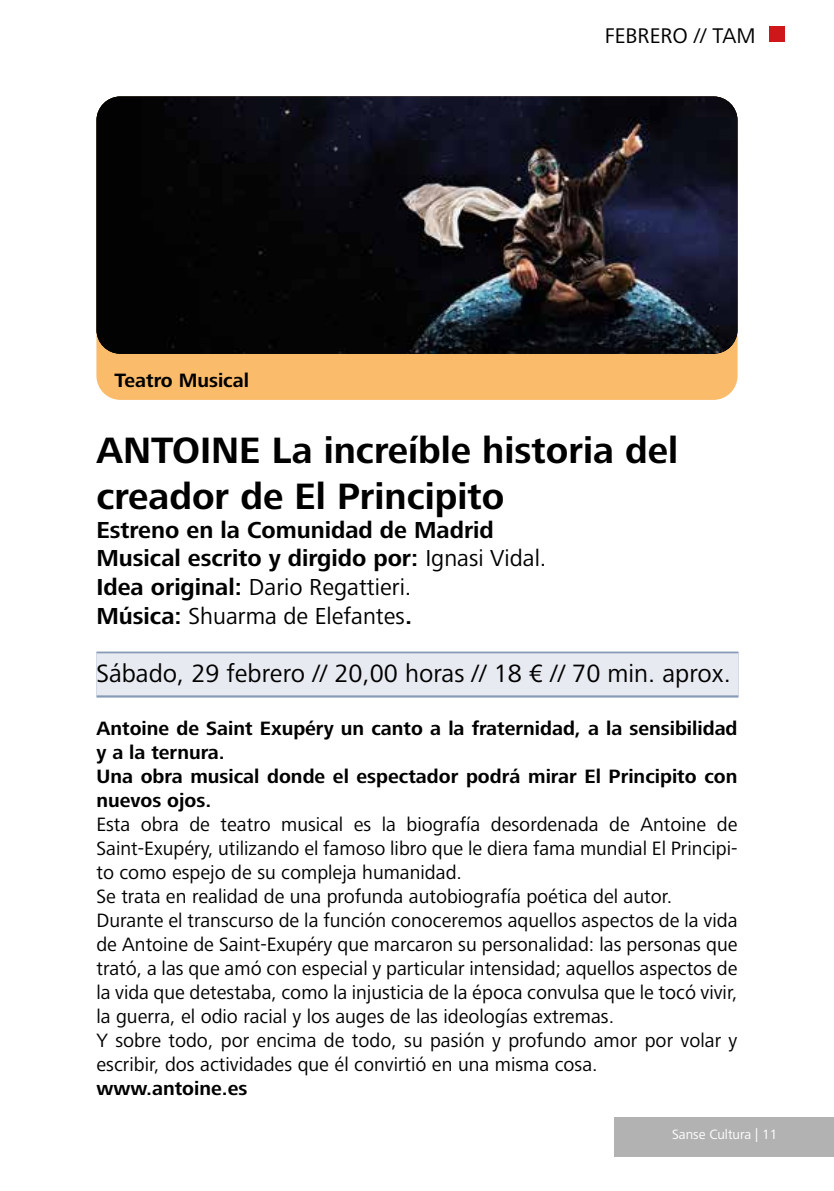
<style>
.page{position:relative;width:834px;height:1191px;background:#fff}
.page>*{position:absolute;margin:0;border:0;box-sizing:border-box;transform-origin:0 0}
.t1{font:700 38px/45.6px "Frutiger Next LT";color:#000}
.t2{font:26px "Frutiger Next LT";color:#000}
.t3{font:700 24px/28.8px "Frutiger Next LT";color:#000}
.t4{font:22px "Frutiger Next LT";color:#000}
.t5{font:20px/24px "Frutiger Next LT";color:#000}
.t6{font:700 20px/24px "Frutiger Next LT";color:#000}
.t7{font:14px "Frutiger Next LT";color:#fff}
.s1{font-weight:400}
</style>
<div class="page">
<div style="left:96px;top:651px;width:642px;height:46px;background:linear-gradient(to right,#abb8cb,#abb8cb)"></div>
<div style="left:96px;top:653px;width:642px;height:42px;background:#e8eaf1"></div>
<div style="left:96px;top:96px;width:641px;height:304px;background:#fabc6a;border-radius:24px"></div>
<img style="left:96px;top:96px;width:641px;height:258px">
<div style="left:614px;top:1117px;width:219px;height:40px;background:#b3b2b2"></div>
<div style="left:769px;top:26px;width:16px;height:16px;background:#cd171a"></div>
<p class="t6" style="left:114px;top:368px;width:136px">Teatro Musical</p>
<p class="t4" style="left:604px;top:23px;width:152px">feb rero // TAM</p>
<h1 class="t1" style="left:96px;top:428px;width:583px">ANTOINE La increíble historia del creador de El Principito</h1>
<p class="t3" style="left:96px;top:515px;width:451px">Estreno en la Comunidad de Madrid Musical escrito y dirgido por: <span class="s1">I gnasi Vidal.<br></span>Idea original: <span class="s1">Dario Regattieri.<br></span>Música: <span class="s1">Shuarma de Elefantes</span>.</p>
<h2 class="t2" style="left:96px;top:658px;width:635px">Sábado, 29 febrero // 20,00 horas // 18 € // 70 min. aprox.</h2>
<p class="t6" style="left:96px;top:716px;width:642px">Antoine de Saint Exupéry un canto a la fraternidad, a la sensibilidad y a la ternura.<br>Una obra musical donde el espectador podrá mirar El Principito con nuevos ojos.</p>
<p class="t5" style="left:96px;top:812px;width:642px">Esta obra de teatro musical es la biografía desordenada de Antoine de Saint-Exupéry, utilizando el famoso libro que le diera fama mundial El Principi&shy;to como espejo de su compleja humanidad.<br>Se trata en realidad de una profunda autobiografía poética del autor.<br>Durante el transcurso de la función conoceremos aquellos aspectos de la vida de Antoine de Saint-Exupéry que marcaron su personalidad: las personas que trató, a las que amó con especial y particular intensidad; aquellos aspectos de la vida que detestaba, como la injusticia de la época convulsa que le tocó vivir, la guerra, el odio racial y los auges de las ideologías extremas.<br>Y sobre todo, por encima de todo, su pasión y profundo amor por volar y escribir, dos actividades que él convirtió en una misma cosa.</p>
<p class="t6" style="left:96px;top:1076px;width:152px">www.antoine.es</p>
<p class="t7" style="left:672px;top:1127px;width:107px">Sanse Cultura | 11</p>
</div>
